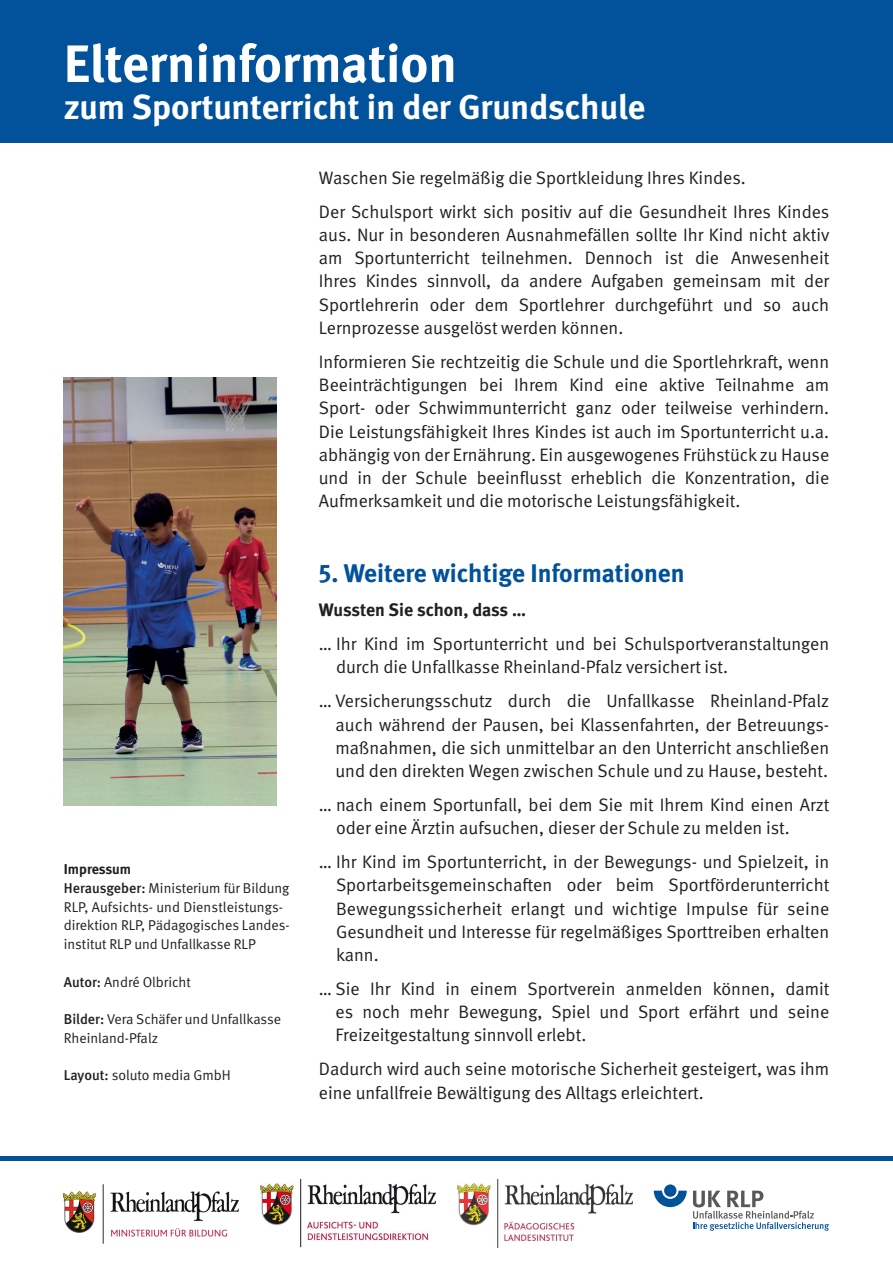
<style>
.page{position:relative;width:893px;height:1263px;background:#fff}
.page>*{position:absolute;margin:0;border:0;box-sizing:border-box;transform-origin:0 0}
.t1{font:700 52.5px "DGUV Meta";color:#fff}
.t2{font:700 34.5px "DGUV Meta";color:#fff}
.t3{font:700 25.5px "DGUV Meta";color:#01519b}
.t4{font:18px/23.2px "DGUV Meta";color:#231f20;text-align:justify}
.t5{font:700 18px "DGUV Meta";letter-spacing:-.005em;color:#231f20}
.t6{font:14.25px/18.8px "DGUV Meta";color:#231f20}
.s1{font-weight:700}
.s2{font-weight:500}
</style>
<div class="page">
<div style="left:0;top:0;width:893px;height:142px;background:#01519b"></div>
<hr style="left:0;top:1157px;width:893px;height:4px;background:#01519b">
<img style="left:64px;top:377px;width:212px;height:428px">
<img style="left:64px;top:1184px;width:175px;height:60px">
<img style="left:260px;top:1179px;width:176px;height:68px">
<img style="left:457px;top:1179px;width:175px;height:68px">
<svg style="left:654px;top:1190px;width:33px;height:17px"></svg>
<div style="left:664px;top:1184px;width:12px;height:13px;background:#01519b;border-radius:50%"></div>
<svg style="left:693px;top:1190px;width:136px;height:41px"></svg>
<h1 class="t1" style="left:64px;top:32px;width:395px">Elterninformation</h1>
<h2 class="t2" style="left:64px;top:87px;width:583px">zum Sportunterricht in der Grundschule</h2>
<p class="t6" style="left:64px;top:860px;width:227px"><span class="s1">Impressum<br></span><span class="s2">Herausgeber:</span> Ministerium für Bildung<br>RLP, Aufsichts- und Dienstleistungs&shy;direktion RLP, Pädagogisches Landes&shy;institut RLP und Unfallkasse RLP</p>
<p class="t6" style="left:64px;top:972px;width:129px"><span class="s2">Autor:</span> André Olbricht</p>
<p class="t6" style="left:64px;top:1010px;width:219px"><span class="s2">Bilder:</span> Vera Schäfer und Unfallkasse<br>Rheinland-Pfalz</p>
<p class="t6" style="left:64px;top:1066px;width:168px"><span class="s2">Layout:</span> soluto media GmbH</p>
<p class="t4" style="left:319px;top:161px;width:512px;line-height:33.9px">Waschen Sie regelmäßig die Sportkleidung Ihres Kindes.<br>Der Schulsport wirkt sich positiv auf die Gesundheit Ihres Kindes</p>
<p class="t4" style="left:319px;top:223px;width:512px">aus. Nur in besonderen Ausnahmefällen sollte Ihr Kind nicht aktiv am Sportunterricht teilnehmen. Dennoch ist die Anwesenheit Ihres Kindes sinnvoll, da andere Aufgaben gemeinsam mit der Sportlehrerin oder dem Sportlehrer durchgeführt und so auch Lernprozesse ausgelöst werden können.</p>
<p class="t4" style="left:319px;top:350px;width:512px">Informieren Sie rechtzeitig die Schule und die Sportlehrkraft, wenn Beeinträchtigungen bei Ihrem Kind eine aktive Teilnahme am Sport- oder Schwimmunterricht ganz oder teilweise verhindern.<br>Die Leistungsfähigkeit Ihres Kindes ist auch im Sportunterricht u.a. abhängig von der Ernährung. Ein ausgewogenes Frühstück zu Hause und in der Schule beeinflusst erheblich die Konzentration, die Aufmerksamkeit und die motorische Leistungsfähigkeit.</p>
<h3 class="t3" style="left:319px;top:558px;width:367px">5. Weitere wichtige Informationen</h3>
<p class="t5" style="left:319px;top:599px;width:209px">Wussten Sie schon, dass …</p>
<p class="t4" style="left:336px;top:633px;width:495px;text-indent:-17px">… Ihr Kind im Sportunterricht und bei Schulsportveranstaltungen durch die Unfallkasse Rheinland-Pfalz versichert ist.</p>
<p class="t4" style="left:336px;top:690px;width:495px;text-indent:-17px">… Versicherungsschutz durch die Unfallkasse Rheinland-Pfalz auch während der Pausen, bei Klassenfahrten, der Betreuungs&shy;maßnahmen, die sich unmittelbar an den Unterricht anschließen und den direkten Wegen zwischen Schule und zu Hause, besteht.</p>
<p class="t4" style="left:336px;top:793px;width:495px;text-indent:-17px">… nach einem Sportunfall, bei dem Sie mit Ihrem Kind einen Arzt oder eine Ärztin aufsuchen, dieser der Schule zu melden ist.</p>
<p class="t4" style="left:336px;top:851px;width:495px;text-indent:-17px">… Ihr Kind im Sportunterricht, in der Bewegungs- und Spielzeit, in Sportarbeitsgemeinschaften oder beim Sportförderunterricht Bewegungssicherheit erlangt und wichtige Impulse für seine Gesundheit und Interesse für regelmäßiges Sporttreiben erhalten kann.</p>
<p class="t4" style="left:336px;top:977px;width:495px;text-indent:-17px">… Sie Ihr Kind in einem Sportverein anmelden können, damit es noch mehr Bewegung, Spiel und Sport erfährt und seine Freizeitgestaltung sinnvoll erlebt.</p>
<p class="t4" style="left:319px;top:1058px;width:512px">Dadurch wird auch seine motorische Sicherheit gesteigert, was ihm eine unfallfreie Bewältigung des Alltags erleichtert.</p>
</div>
